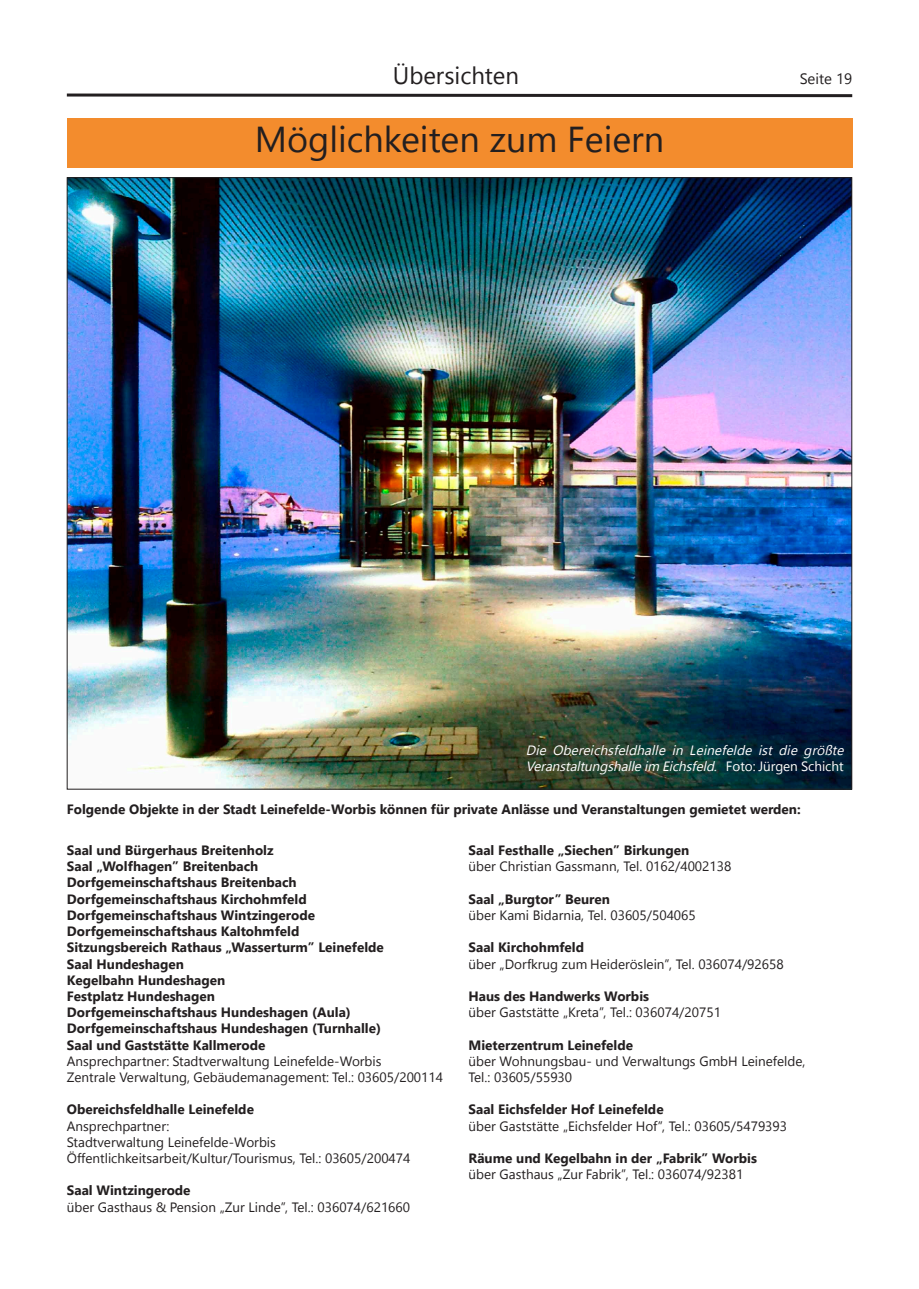
<style>
.page{position:relative;width:919px;height:1289px;background:#fff}
.page>*{position:absolute;margin:0;border:0;box-sizing:border-box;transform-origin:0 0}
.t1{font:36px "Nirmala UI";color:#231f20}
.t2{font:24px "Nirmala UI";color:#231f20}
.t3{font:15px "Nirmala UI";color:#231f20}
.t4{font:700 13.5px/16.2px "Nirmala UI";color:#231f20}
.t5{font:13.5px/16.2px "Nirmala UI";color:#231f20}
.t6{font:italic 13.5px/16.2px "Nirmala UI";color:#fff}
.s1{color:#231f20}
.s2{font-style:normal}
</style>
<div class="page">
<div style="left:67px;top:118px;width:785px;height:49px;background:#f38c2d"></div>
<img style="left:69px;top:179px;width:781px;height:608px">
<svg style="left:66px;top:93px;width:787px;height:5px"></svg>
<h2 class="t2" style="left:393px;top:58px;width:128px">Übersichten</h2>
<p class="t3" style="left:799px;top:68px;width:54px">Seite 19</p>
<h1 class="t1" style="left:255px;top:113px;width:411px">Möglichkeiten zum Feiern</h1>
<p class="t6" style="left:526px;top:741px;width:323px">Die Obereichsfeldhalle in Leinefelde ist die größte<br>Veranstaltungshalleim Eichsfeld.<span class="s1">.</span> <span class="s2">F o t o : J ü rg e n S c h i c h t</span></p>
<p class="t4" style="left:67px;top:800px;width:735px">Folgende Objekte in der Stadt Leinefelde-Worbis können für private Anlässe und Veranstaltungen gemietet werden:</p>
<p class="t4" style="left:67px;top:841px;width:318px">Saal und Bürgerhaus Breitenholz<br>Saal „Wolfhagen” Breitenbach Dorfgemeinschaftshaus Breitenbach Dorfgemeinschaftshaus Kirchohmfeld Dorfgemeinschaftshaus Wintzingerode Dorfgemeinschaftshaus Kaltohmfeld Sitzungsbereich Rathaus „Wasserturm” Leinefelde Saal Hundeshagen<br>Kegelbahn Hundeshagen<br>Festplatz Hundeshagen<br>Dorfgemeinschaftshaus Hundeshagen (Aula)<br>Dorfgemeinschaftshaus Hundeshagen (Turnhalle)<br>Saal und Gaststätte Kallmerode</p>
<p class="t5" style="left:67px;top:1052px;width:377px">Ansprechpartner: Stadtverwaltung Leinefelde-Worbis<br>Zentrale Verwaltung, Gebäudemanagement: Tel.: 03605/200114</p>
<p class="t4" style="left:67px;top:1100px;width:189px">Obereichsfeldhalle Leinefelde</p>
<p class="t5" style="left:67px;top:1116px;width:345px">Ansprechpartner:<br>Stadtverwaltung Leinefelde-Worbis<br>Öffentlichkeitsarbeit/Kultur/Tourismus, Tel.: 03605/200474</p>
<p class="t4" style="left:67px;top:1181px;width:125px">Saal Wintzingerode</p>
<p class="t5" style="left:67px;top:1197px;width:345px">über Gasthaus &amp; Pension „Zur Linde”, Tel.: 036074/621660</p>
<p class="t4" style="left:468px;top:841px;width:222px">Saal Festhalle „Siechen” Birkungen</p>
<p class="t5" style="left:468px;top:857px;width:264px">über Christian Gassmann, Tel. 0162/4002138</p>
<p class="t4" style="left:468px;top:890px;width:143px">Saal „Burgtor” Beuren</p>
<p class="t5" style="left:468px;top:906px;width:229px">über Kami Bidarnia, Tel. 03605/504065</p>
<p class="t4" style="left:468px;top:938px;width:117px">Saal Kirchohmfeld</p>
<p class="t5" style="left:468px;top:954px;width:316px">über „Dorfkrug zum Heideröslein”, Tel. 036074/92658</p>
<p class="t4" style="left:468px;top:987px;width:182px">Haus des Handwerks Worbis</p>
<p class="t5" style="left:468px;top:1003px;width:254px">über Gaststätte „Kreta”, Tel.: 036074/20751</p>
<p class="t4" style="left:468px;top:1035px;width:166px">Mieterzentrum Leinefelde</p>
<p class="t5" style="left:468px;top:1052px;width:338px">über Wohnungsbau- und Verwaltungs GmbH Leinefelde,<br>Tel.: 03605/55930</p>
<p class="t4" style="left:468px;top:1100px;width:197px">Saal Eichsfelder Hof Leinefelde</p>
<p class="t5" style="left:468px;top:1116px;width:320px">über Gaststätte „Eichsfelder Hof”, Tel.: 03605/5479393</p>
<p class="t4" style="left:468px;top:1149px;width:290px">Räume und Kegelbahn in der „Fabrik” Worbis</p>
<p class="t5" style="left:468px;top:1165px;width:276px">über Gasthaus „Zur Fabrik”, Tel.: 036074/92381</p>
</div>
